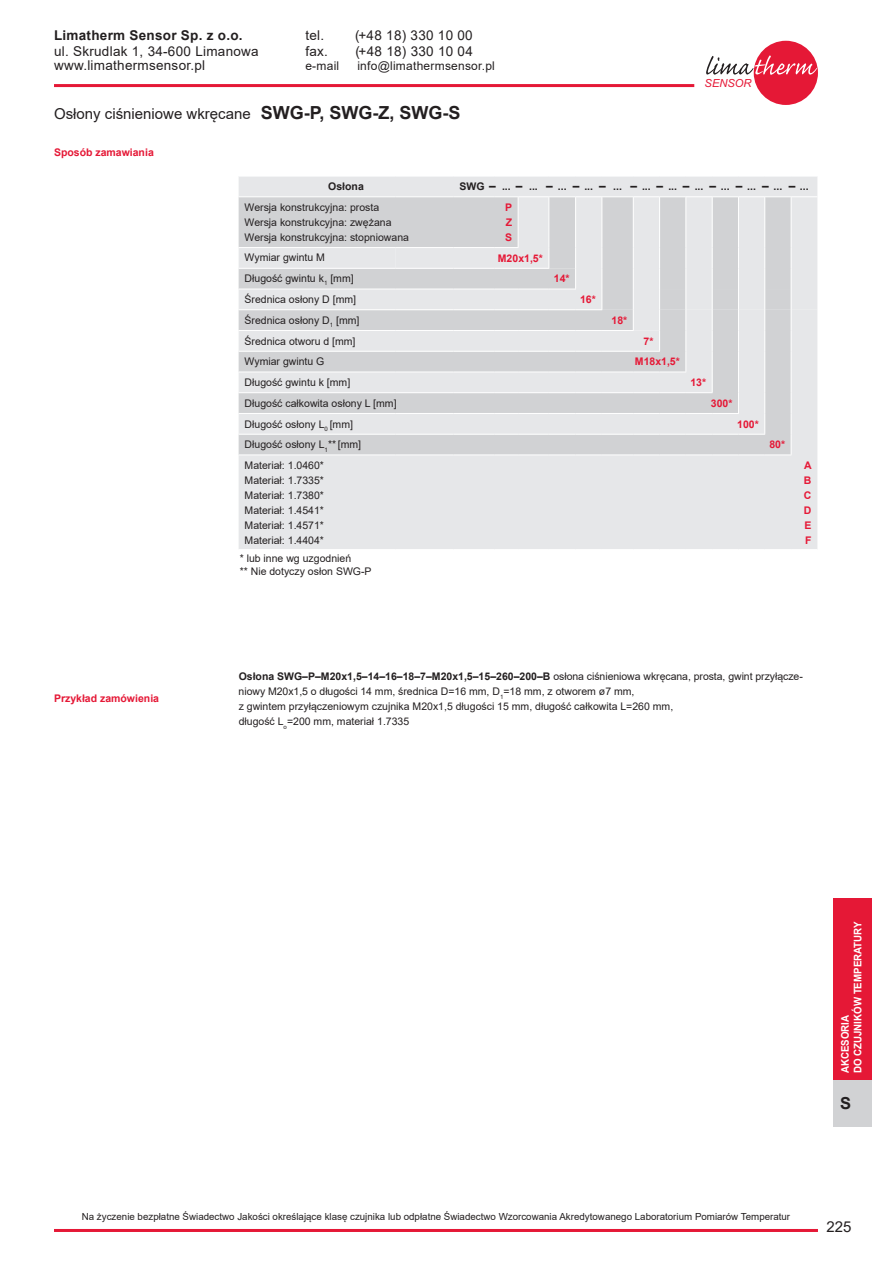
<style>
.page{position:relative;width:872px;height:1263px;background:#fff}
.page>*{position:absolute;margin:0;border:0;box-sizing:border-box;transform-origin:0 0}
.t1{font:700 16.5px "Arial";color:#231f20}
.t2{font:15px "Arial";color:#231f20}
.t3{font:13.5px/14.4px "Arial";letter-spacing:.02em;color:#231f20}
.t4{font:700 13.5px "Arial";letter-spacing:.02em;color:#231f20}
.t5{font:12px "Arial";letter-spacing:.02em;color:#231f20}
.t6{font:700 12px "Arial";color:#e51836}
.t7{font:700 12px "Arial";color:#231f20}
.t8{font:italic 11.1px "Arial";color:#e51836}
.t9{font:10.5px/15px "Arial";color:#231f20}
.t10{font:700 10.5px/15px "Arial";color:#e51836;text-align:justify}
.t11{font:700 10.5px "Arial";color:#231f20}
.t12{font:700 10.5px/12.6px "Arial";color:#fff;scale:.93 1}
.t13{font:9.75px "Arial";color:#231f20}
.s1{font-weight:700;font-size:18px}
.s2{font-weight:700}
</style>
<div class="page">
<hr style="left:54px;top:1229px;width:764px;height:3px;background:#e51836">
<div style="left:833px;top:898px;width:39px;height:182px;background:#e51836"></div>
<div style="left:833px;top:1080px;width:39px;height:46px;background:#d1d2d4"></div>
<div style="left:753px;top:41px;width:65px;height:64px;background:#e51836;border-radius:50%"></div>
<svg style="left:706px;top:55px;width:111px;height:20px"></svg>
<hr style="left:54px;top:84px;width:640px;height:3px;background:#e51836">
<div style="left:239px;top:456px;width:578px;height:93px;background:#e6e7e9"></div>
<svg style="left:239px;top:176px;width:578px;height:280px;background:#dddddf"></svg>
<p class="t4" style="left:54px;top:26px;width:190px">Limatherm Sensor Sp. z o.o.</p>
<p class="t3" style="left:54px;top:44px;width:206px">ul. Skrudlak 1, 34-600 Limanowa www.limathermsensor.pl</p>
<p class="t3" style="left:305px;top:28px;width:20px">tel.</p>
<p class="t3" style="left:355px;top:28px;width:119px">(+48 18) 330 10 00</p>
<p class="t3" style="left:305px;top:44px;width:24px">fax.</p>
<p class="t3" style="left:355px;top:44px;width:119px">(+48 18) 330 10 04</p>
<p class="t5" style="left:305px;top:58px;width:35px">e-mail</p>
<p class="t5" style="left:357px;top:58px;width:139px">info@limathermsensor.pl</p>
<p class="t8" style="left:704px;top:76px;width:48px">SENSOR</p>
<h2 class="t2" style="left:54px;top:104px;width:408px">Osłony ciśnieniowe wkręcane <span class="s1">SWG-P, SWG-Z, SWG-S</span></h2>
<p class="t10" style="left:54px;top:145px;width:101px">Sposób zamawiania</p>
<p class="t11" style="left:328px;top:179px;width:37px">Osłona</p>
<p class="t11" style="left:459px;top:179px;width:27px">SWG</p>
<p class="t11" style="left:502px;top:179px;width:10px">...</p>
<p class="t11" style="left:529px;top:179px;width:10px">...</p>
<p class="t11" style="left:558px;top:179px;width:10px">...</p>
<p class="t11" style="left:584px;top:179px;width:10px">...</p>
<p class="t11" style="left:613px;top:179px;width:10px">...</p>
<p class="t11" style="left:642px;top:179px;width:10px">...</p>
<p class="t11" style="left:668px;top:179px;width:10px">...</p>
<p class="t11" style="left:694px;top:179px;width:10px">...</p>
<p class="t11" style="left:721px;top:179px;width:10px">...</p>
<p class="t11" style="left:747px;top:179px;width:10px">...</p>
<p class="t11" style="left:773px;top:179px;width:10px">...</p>
<p class="t11" style="left:800px;top:179px;width:10px">...</p>
<p class="t9" style="left:245px;top:200px;width:166px">Wersja konstrukcyjna: prosta<br>Wersja konstrukcyjna: zwężana<br>Wersja konstrukcyjna: stopniowana</p>
<p class="t10" style="left:505px;top:200px;width:9px">P Z S</p>
<p class="t9" style="left:245px;top:250px;width:82px">Wymiar gwintu M</p>
<p class="t10" style="left:498px;top:251px;width:46px">M20x1,5*</p>
<p class="t9" style="left:245px;top:271px;width:111px">Długość gwintu k<sub>1</sub> [mm]</p>
<p class="t10" style="left:554px;top:271px;width:17px">14*</p>
<p class="t9" style="left:245px;top:292px;width:113px">Średnica osłony D [mm]</p>
<p class="t10" style="left:580px;top:292px;width:17px">16*</p>
<p class="t9" style="left:245px;top:313px;width:116px">Średnica osłony D<sub>1</sub> [mm]</p>
<p class="t10" style="left:611px;top:313px;width:17px">18*</p>
<p class="t9" style="left:245px;top:333px;width:112px">Średnica otworu d [mm]</p>
<p class="t10" style="left:643px;top:334px;width:11px">7*</p>
<p class="t9" style="left:245px;top:354px;width:81px">Wymiar gwintu G</p>
<p class="t10" style="left:635px;top:354px;width:46px">M18x1,5*</p>
<p class="t9" style="left:245px;top:375px;width:107px">Długość gwintu k [mm]</p>
<p class="t10" style="left:690px;top:375px;width:17px">13*</p>
<p class="t9" style="left:245px;top:396px;width:153px">Długość całkowita osłony L [mm]</p>
<p class="t10" style="left:711px;top:396px;width:23px">300*</p>
<p class="t9" style="left:245px;top:416px;width:110px">Długość osłony L<sub>0</sub> [mm]</p>
<p class="t10" style="left:737px;top:417px;width:23px">100*</p>
<p class="t9" style="left:245px;top:437px;width:118px">Długość osłony L<sub>1</sub>** [mm]</p>
<p class="t10" style="left:769px;top:437px;width:17px">80*</p>
<p class="t9" style="left:245px;top:457px;width:81px;text-align:justify">Materiał: 1.0460* Materiał: 1.7335* Materiał: 1.7380* Materiał: 1.4541* Materiał: 1.4571* Materiał: 1.4404*</p>
<p class="t10" style="left:804px;top:457px;width:9px">A B C D E F</p>
<p class="t6" style="left:54px;top:140px;width:96px">Dane techniczne</p>
<p class="t7" style="left:489px;top:177px;width:35px">– –</p>
<p class="t7" style="left:546px;top:177px;width:35px">– –</p>
<p class="t7" style="left:599px;top:177px;width:39px">– –</p>
<p class="t7" style="left:656px;top:177px;width:35px">– –</p>
<p class="t7" style="left:709px;top:177px;width:35px">– –</p>
<p class="t7" style="left:762px;top:177px;width:35px">– –</p>
<p class="t10" style="left:54px;top:691px;width:107px">Przykład zamówienia</p>
<p class="t9" style="left:240px;top:551px;width:133px;line-height:13.5px">* lub inne wg uzgodnień<br>** Nie dotyczy osłon SWG-P</p>
<p class="t9" style="left:239px;top:669px;width:566px"><span class="s2">Osłona SWG–P–M20x1,5–14–16–18–7–M20x1,5–15–260–200–B</span> osłona ciśnieniowa wkręcana, prosta, gwint przyłącze&shy;niowy M20x1,5 o długości 14 mm, średnica D=16 mm, D<sub>1</sub>=18 mm, z otworem ø7 mm,<br>z gwintem przyłączeniowym czujnika M20x1,5 długości 15 mm, długość całkowita L=260 mm,<br>długość L<sub>o</sub>=200 mm, materiał 1.7335</p>
<p class="t12" style="left:839px;top:1073px;width:165px;rotate:-90deg">AKCESORIA<br>DO CZUJNIKÓW TEMPERATURY</p>
<h1 class="t1" style="left:840px;top:1091px;width:13px">S</h1>
<p class="t13" style="left:82px;top:1210px;width:710px">Na życzenie bezpłatne Świadectwo Jakości określające klasę czujnika lub odpłatne Świadectwo Wzorcowania Akredytowanego Laboratorium Pomiarów Temperatur</p>
<h2 class="t2" style="left:826px;top:1216px;width:27px">225</h2>
</div>
